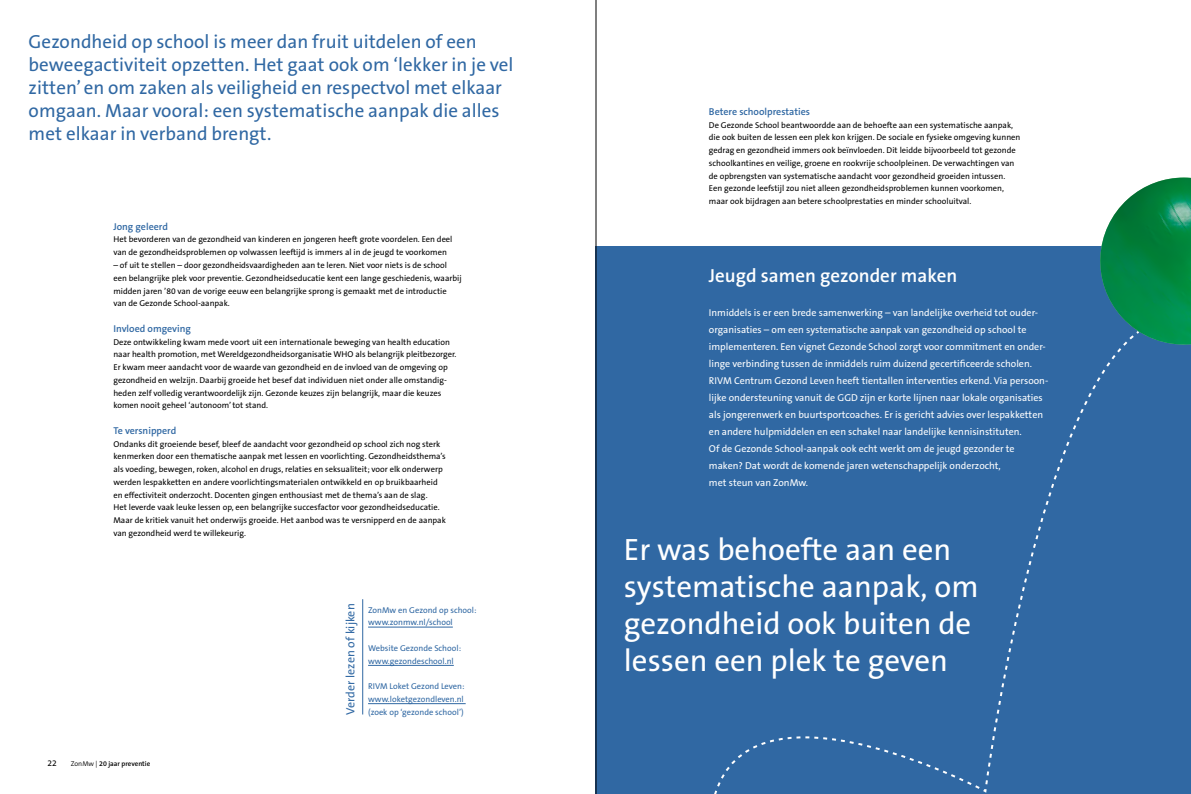
<style>
.page{position:relative;width:1191px;height:794px;background:#fff}
.page>*{position:absolute;margin:0;border:0;box-sizing:border-box;transform-origin:0 0}
.t1{font:31px/37px "The Sans B5 Plain";color:#fff}
.t2{font:19px/23px "The Sans B5 Plain";color:#3068a3}
.t3{font:600 19px "The Sans B6";color:#fff}
.t4{font:12px "The Sans B5 Plain";color:#3068a3}
.t5{font:10px/17px "The Sans B5 Plain";color:#fff}
.t6{font:600 10px "The Sans B6";color:#3068a3}
.t7{font:8.5px/12.8px "The Sans B5 Plain";color:#000}
.t8{font:8.5px/12.8px "The Sans B5 Plain";color:#3068a3}
.t9{font:600 7px "The Sans B6";color:#000}
.s1{font-family:"The Sans B4";font-weight:300}
</style>
<div class="page">
<div style="left:595px;top:247px;width:596px;height:547px;background:#3068a3"></div>
<svg style="left:714px;top:355px;width:402px;height:439px"></svg>
<img style="left:1090px;top:178px;width:101px;height:168px">
<hr style="left:368px;top:627px;width:85px;height:1px;background:#3068a3">
<hr style="left:368px;top:665px;width:86px;height:1px;background:#3068a3">
<hr style="left:368px;top:703px;width:98px;height:1px;background:#3068a3">
<hr style="left:362px;top:599px;width:1px;height:115px;background:#3068a3">
<hr style="left:596px;top:0;width:1px;height:794px;background:#000">
<p class="t2" style="left:29px;top:31px;width:486px">Gezondheid op school is meer dan fruit uitdelen of een beweegactiviteit opzetten. Het gaat ook om ‘lekker in je vel zitten’ en om zaken als veiligheid en respectvol met elkaar omgaan. Maar vooral: een systematische aanpak die alles met elkaar in verband brengt.</p>
<p class="t6" style="left:113px;top:221px;width:56px">Jong geleerd</p>
<p class="t7" style="left:113px;top:233px;width:340px">Het bevorderen van de gezondheid van kinderen en jongeren heeft grote voordelen. Een deel van de gezondheidsproblemen op volwassen leeftijd is immers al in de jeugd te voorkomen</p>
<p class="t7" style="left:113px;top:259px;width:350px">– of uit te stellen – door gezondheidsvaardigheden aan te leren. Niet voor niets is de school een belangrijke plek voor preventie. Gezondheidseducatie kent een lange geschiedenis, waarbij midden jaren ’80 van de vorige eeuw een belangrijke sprong is gemaakt met de introductie van de Gezonde School-aanpak.</p>
<p class="t6" style="left:113px;top:323px;width:79px">Invloed omgeving</p>
<p class="t7" style="left:113px;top:335px;width:344px">Deze ontwikkeling kwam mede voort uit een internationale beweging van health education naar health promotion, met Wereldgezondheidsorganisatie WHO als belangrijk pleitbezorger.<br>Er kwam meer aandacht voor de waarde van gezondheid en de invloed van de omgeving op gezondheid en welzijn. Daarbij groeide het besef dat individuen niet onder alle omstandig&shy;heden zelf volledig verantwoordelijk zijn. Gezonde keuzes zijn belangrijk, maar die keuzes komen nooit geheel ‘autonoom’ tot stand.</p>
<p class="t6" style="left:113px;top:425px;width:64px">Te versnipperd</p>
<p class="t7" style="left:113px;top:438px;width:334px">Ondanks dit groeiende besef, bleef de aandacht voor gezondheid op school zich nog sterk kenmerken door een thematische aanpak met lessen en voorlichting. Gezondheidsthema’s als voeding, bewegen, roken, alcohol en drugs, relaties en seksualiteit; voor elk onderwerp werden lespakketten en andere voorlichtingsmaterialen ontwikkeld en op bruikbaarheid en effectiviteit onderzocht. Docenten gingen enthousiast met de thema’s aan de slag.<br>Het leverde vaak leuke lessen op, een belangrijke succesfactor voor gezondheidseducatie.<br>Maar de kritiek vanuit het onderwijs groeide. Het aanbod was te versnipperd en de aanpak van gezondheid werd te willekeurig.</p>
<p class="t7" style="left:47px;top:756px;width:11px">22</p>
<p class="t9" style="left:71px;top:759px;width:81px"><span class="s1">ZonMw |</span> 20 jaar preventie</p>
<h3 class="t4" style="left:344px;top:714px;width:112px;rotate:-90deg">Verder lezen of kijken</h3>
<p class="t8" style="left:368px;top:603px;width:110px">ZonMw en Gezond op school: www.zonmw.nl/school</p>
<p class="t8" style="left:368px;top:642px;width:94px">Website Gezonde School: www.gezondeschool.nl</p>
<p class="t8" style="left:368px;top:680px;width:98px;text-align:justify">RIVM Loket Gezond Leven: www.loketgezondleven.nl (zoek op ‘gezonde school’)</p>
<p class="t6" style="left:709px;top:106px;width:103px">Betere schoolprestaties</p>
<p class="t7" style="left:709px;top:119px;width:313px">De Gezonde School beantwoordde aan de behoefte aan een systematische aanpak, die ook buiten de lessen een plek kon krijgen. De sociale en fysieke omgeving kunnen gedrag en gezondheid immers ook beïnvloeden. Dit leidde bijvoorbeeld tot gezonde schoolkantines en veilige, groene en rookvrije schoolpleinen. De verwachtingen van de opbrengsten van systematische aandacht voor gezondheid groeiden intussen.<br>Een gezonde leefstijl zou niet alleen gezondheidsproblemen kunnen voorkomen, maar ook bijdragen aan betere schoolprestaties en minder schooluitval.</p>
<h2 class="t3" style="left:709px;top:266px;width:250px">Jeugd samen gezonder maken</h2>
<p class="t5" style="left:709px;top:304px;width:341px">Inmiddels is er een brede samenwerking – van landelijke overheid tot ouder&shy;organisaties – om een systematische aanpak van gezondheid op school te implementeren. Een vignet Gezonde School zorgt voor commitment en onder&shy;linge verbinding tussen de inmiddels ruim duizend gecertificeerde scholen.<br>RIVM Centrum Gezond Leven heeft tientallen interventies erkend. Via persoon&shy;lijke ondersteuning vanuit de GGD zijn er korte lijnen naar lokale organisaties als jongerenwerk en buurtsportcoaches. Er is gericht advies over lespakketten en andere hulpmiddelen en een schakel naar landelijke kennisinstituten.<br>Of de Gezonde School-aanpak ook echt werkt om de jeugd gezonder te maken? Dat wordt de komende jaren wetenschappelijk onderzocht,<br>met steun van ZonMw.</p>
<h1 class="t1" style="left:624px;top:532px;width:356px">Er was behoefte aan een systematische aanpak, om gezondheid ook buiten de lessen een plek te geven</h1>
</div>
